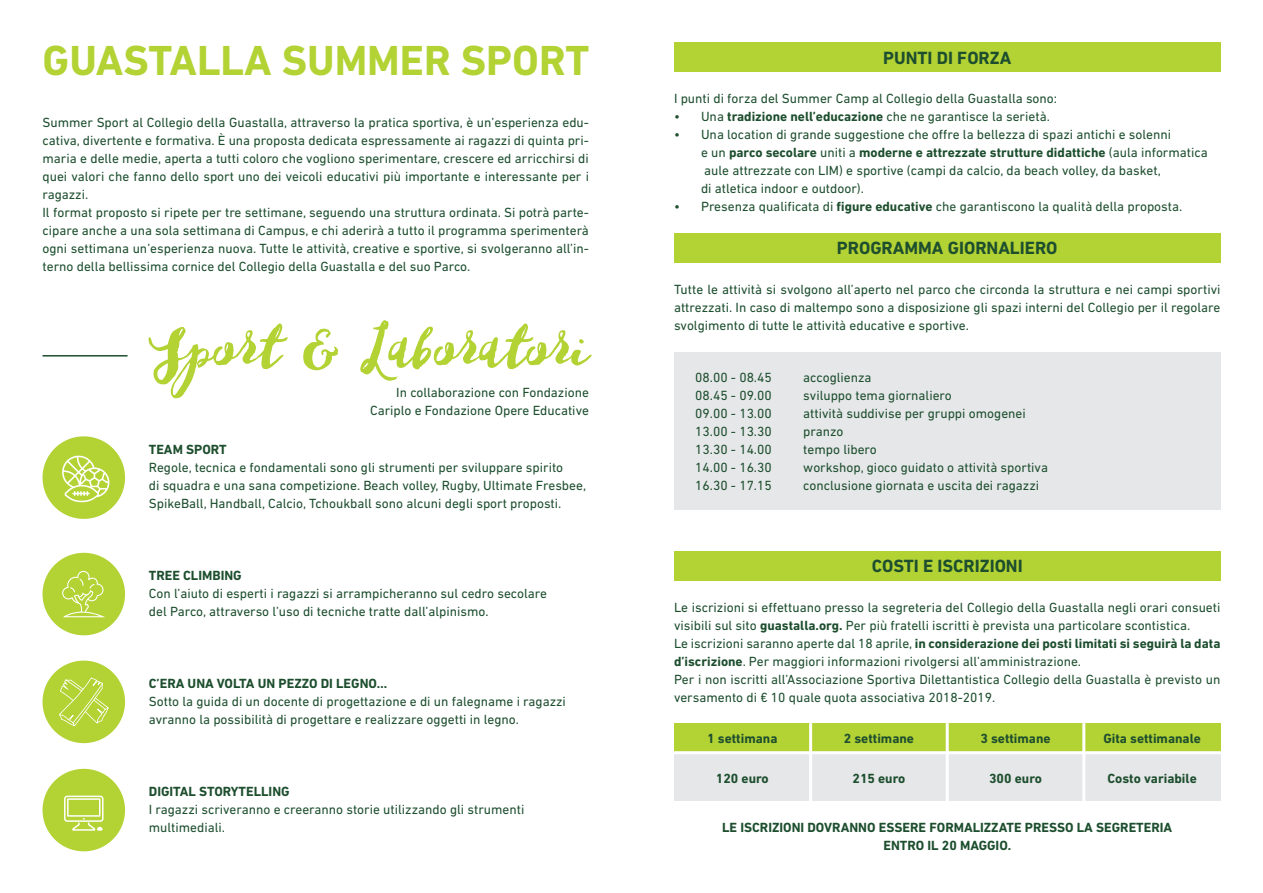
<style>
.page{position:relative;width:1263px;height:893px;background:#fff}
.page>*{position:absolute;margin:0;border:0;box-sizing:border-box;transform-origin:0 0}
.t1{font:90.15px "Alegance";color:#b3d234}
.t2{font:700 42.75px "DIN Next LT Pro";color:#b3d234}
.t3{font:700 18px "DIN Next LT Pro";color:#1d4e2e}
.t4{font:13.5px/18px "DIN Next LT Pro";color:#1d4e2e}
.t5{font:700 13.5px/18px "DIN Next LT Pro";color:#1d4e2e;text-align:center}
.s1{font-weight:700}
</style>
<div class="page">
<div style="left:43px;top:436px;width:82px;height:83px;background:#b3d234;border-radius:50%"></div>
<div style="left:43px;top:553px;width:82px;height:82px;background:#b3d234;border-radius:50%"></div>
<div style="left:43px;top:769px;width:82px;height:82px;background:#b3d234;border-radius:50%"></div>
<div style="left:43px;top:661px;width:82px;height:82px;background:#b3d234;border-radius:50%"></div>
<div style="left:674px;top:353px;width:546px;height:157px;background:#e6e7e9"></div>
<div style="left:674px;top:43px;width:546px;height:29px;background:#b3d234"></div>
<div style="left:674px;top:233px;width:546px;height:29px;background:#b3d234"></div>
<div style="left:674px;top:551px;width:546px;height:29px;background:#b3d234"></div>
<div style="left:674px;top:723px;width:137px;height:30px;background:#b3d234"></div>
<div style="left:947px;top:723px;width:137px;height:30px;background:#b3d234"></div>
<div style="left:811px;top:723px;width:136px;height:30px;background:#b3d234"></div>
<div style="left:1084px;top:723px;width:136px;height:30px;background:#b3d234"></div>
<div style="left:674px;top:754px;width:137px;height:47px;background:#e6e7e9"></div>
<div style="left:947px;top:754px;width:137px;height:47px;background:#e6e7e9"></div>
<div style="left:811px;top:754px;width:136px;height:47px;background:#e6e7e9"></div>
<div style="left:1084px;top:754px;width:136px;height:47px;background:#e6e7e9"></div>
<hr style="left:43px;top:355px;width:85px;height:2px;background:#1d4e2e">
<hr style="left:809px;top:723px;width:3px;height:78px;background:#fff">
<hr style="left:946px;top:723px;width:3px;height:78px;background:#fff">
<hr style="left:670px;top:751px;width:559px;height:3px;background:#fff">
<hr style="left:1082px;top:723px;width:3px;height:78px;background:#fff">
<svg style="left:59px;top:677px;width:50px;height:49px"></svg>
<svg style="left:64px;top:796px;width:40px;height:35px"></svg>
<svg style="left:62px;top:571px;width:43px;height:46px"></svg>
<svg style="left:62px;top:455px;width:47px;height:47px"></svg>
<h2 class="t2" style="left:43px;top:35px;width:548px">GUASTALLA SUMMER SPORT</h2>
<h3 class="t3" style="left:883px;top:47px;width:130px">PUNTI DI FORZA</h3>
<p class="t4" style="left:43px;top:113px;width:548px">Summer Sport al Collegio della Guastalla, attraverso la pratica sportiva, è un’esperienza edu&shy;cativa, divertente e formativa. È una proposta dedicata espressamente ai ragazzi di quinta pri&shy;maria e delle medie, aperta a tutti coloro che vogliono sperimentare, crescere ed arricchirsi di quei valori che fanno dello sport uno dei veicoli educativi più importante e interessante per i ragazzi.<br>Il format proposto si ripete per tre settimane, seguendo una struttura ordinata. Si potrà parte&shy;cipare anche a una sola settimana di Campus, e chi aderirà a tutto il programma sperimenterà ogni settimana un’esperienza nuova. Tutte le attività, creative e sportive, si svolgeranno all’in&shy;terno della bellissima cornice del Collegio della Guastalla e del suo Parco.</p>
<h1 class="t1" style="left:149px;top:304px;width:442px">Sport &amp; Laboratori</h1>
<p class="t4" style="left:370px;top:383px;width:220px;text-align:right">In collaborazione con Fondazione<br>Cariplo e Fondazione Opere Educative</p>
<p class="t5" style="left:149px;top:441px;width:79px">TEAM SPORT</p>
<p class="t4" style="left:149px;top:459px;width:439px">Regole, tecnica e fondamentali sono gli strumenti per sviluppare spirito<br>di squadra e una sana competizione. Beach volley, Rugby, Ultimate Fresbee,<br>SpikeBall, Handball, Calcio, Tchoukball sono alcuni degli sport proposti.</p>
<p class="t5" style="left:149px;top:567px;width:94px">TREE CLIMBING</p>
<p class="t4" style="left:149px;top:585px;width:400px">Con l’aiuto di esperti i ragazzi si arrampicheranno sul cedro secolare del Parco, attraverso l’uso di tecniche tratte dall’alpinismo.</p>
<p class="t5" style="left:149px;top:675px;width:240px">C’ERA UNA VOLTA UN PEZZO DI LEGNO…</p>
<p class="t4" style="left:149px;top:693px;width:419px">Sotto la guida di un docente di progettazione e di un falegname i ragazzi avranno la possibilità di progettare e realizzare oggetti in legno.</p>
<p class="t5" style="left:149px;top:783px;width:142px">DIGITAL STORYTELLING</p>
<p class="t4" style="left:149px;top:801px;width:377px">I ragazzi scriveranno e creeranno storie utilizzando gli strumenti multimediali.</p>
<p class="t4" style="left:674px;top:90px;width:385px">I punti di forza del Summer Camp al Collegio della Guastalla sono:</p>
<p class="t4" style="left:674px;top:108px;width:377px">• Una <span class="s1">tradizione nell’educazione</span> che ne garantisce la serietà.</p>
<p class="t4" style="left:701px;top:126px;width:508px;text-indent:-27px">• Una location di grande suggestione che offre la bellezza di spazi antichi e solenni<br>e un <span class="s1">parco secolare</span> uniti a <span class="s1">moderne e attrezzate strutture didattiche</span> (aula informatica aule attrezzate con LIM) e sportive (campi da calcio, da beach volley, da basket,<br>di atletica indoor e outdoor).</p>
<p class="t4" style="left:674px;top:198px;width:510px">• Presenza qualificata di <span class="s1">figure educative</span> che garantiscono la qualità della proposta.</p>
<h3 class="t3" style="left:837px;top:238px;width:222px">PROGRAMMA GIORNALIERO</h3>
<p class="t4" style="left:674px;top:280px;width:548px;text-align:justify">Tutte le attività si svolgono all’aperto nel parco che circonda la struttura e nei campi sportivi attrezzati. In caso di maltempo sono a disposizione gli spazi interni del Collegio per il regolare svolgimento di tutte le attività educative e sportive.</p>
<p class="t4" style="left:695px;top:368px;width:78px">08.00 - 08.45</p>
<p class="t4" style="left:803px;top:368px;width:70px">accoglienza</p>
<p class="t4" style="left:695px;top:386px;width:78px">08.45 - 09.00</p>
<p class="t4" style="left:803px;top:386px;width:150px">sviluppo tema giornaliero</p>
<p class="t4" style="left:695px;top:404px;width:78px">09.00 - 13.00</p>
<p class="t4" style="left:803px;top:404px;width:224px">attività suddivise per gruppi omogenei</p>
<p class="t4" style="left:695px;top:422px;width:78px">13.00 - 13.30</p>
<p class="t4" style="left:803px;top:422px;width:42px">pranzo</p>
<p class="t4" style="left:695px;top:440px;width:78px">13.30 - 14.00</p>
<p class="t4" style="left:803px;top:440px;width:75px">tempo libero</p>
<p class="t4" style="left:695px;top:458px;width:78px">14.00 - 16.30</p>
<p class="t4" style="left:803px;top:458px;width:246px">workshop, gioco guidato o attività sportiva</p>
<p class="t4" style="left:695px;top:476px;width:78px">16.30 - 17.15</p>
<p class="t4" style="left:803px;top:476px;width:237px">conclusione giornata e uscita dei ragazzi</p>
<h3 class="t3" style="left:872px;top:556px;width:152px">COSTI E ISCRIZIONI</h3>
<p class="t4" style="left:674px;top:598px;width:548px">Le iscrizioni si effettuano presso la segreteria del Collegio della Guastalla negli orari consueti visibili sul sito <span class="s1">guastalla.org.</span> Per più fratelli iscritti è prevista una particolare scontistica.<br>Le iscrizioni saranno aperte dal 18 aprile, <span class="s1">in considerazione dei posti limitati si seguirà la data d’iscrizione</span>. Per maggiori informazioni rivolgersi all’amministrazione.<br>Per i non iscritti all’Associazione Sportiva Dilettantistica Collegio della Guastalla è previsto un versamento di € 10 quale quota associativa 2018-2019.</p>
<p class="t5" style="left:707px;top:729px;width:72px">1 settimana</p>
<p class="t5" style="left:844px;top:729px;width:72px">2 settimane</p>
<p class="t5" style="left:980px;top:729px;width:72px">3 settimane</p>
<p class="t5" style="left:1103px;top:729px;width:99px">Gita settimanale</p>
<p class="t5" style="left:716px;top:769px;width:54px">120 euro</p>
<p class="t5" style="left:852px;top:769px;width:54px">215 euro</p>
<p class="t5" style="left:989px;top:769px;width:54px">300 euro</p>
<p class="t5" style="left:1107px;top:769px;width:91px">Costo variabile</p>
<p class="t5" style="left:722px;top:819px;width:452px">LE ISCRIZIONI DOVRANNO ESSERE FORMALIZZATE PRESSO LA SEGRETERIA<br>ENTRO IL 20 MAGGIO.</p>
</div>
